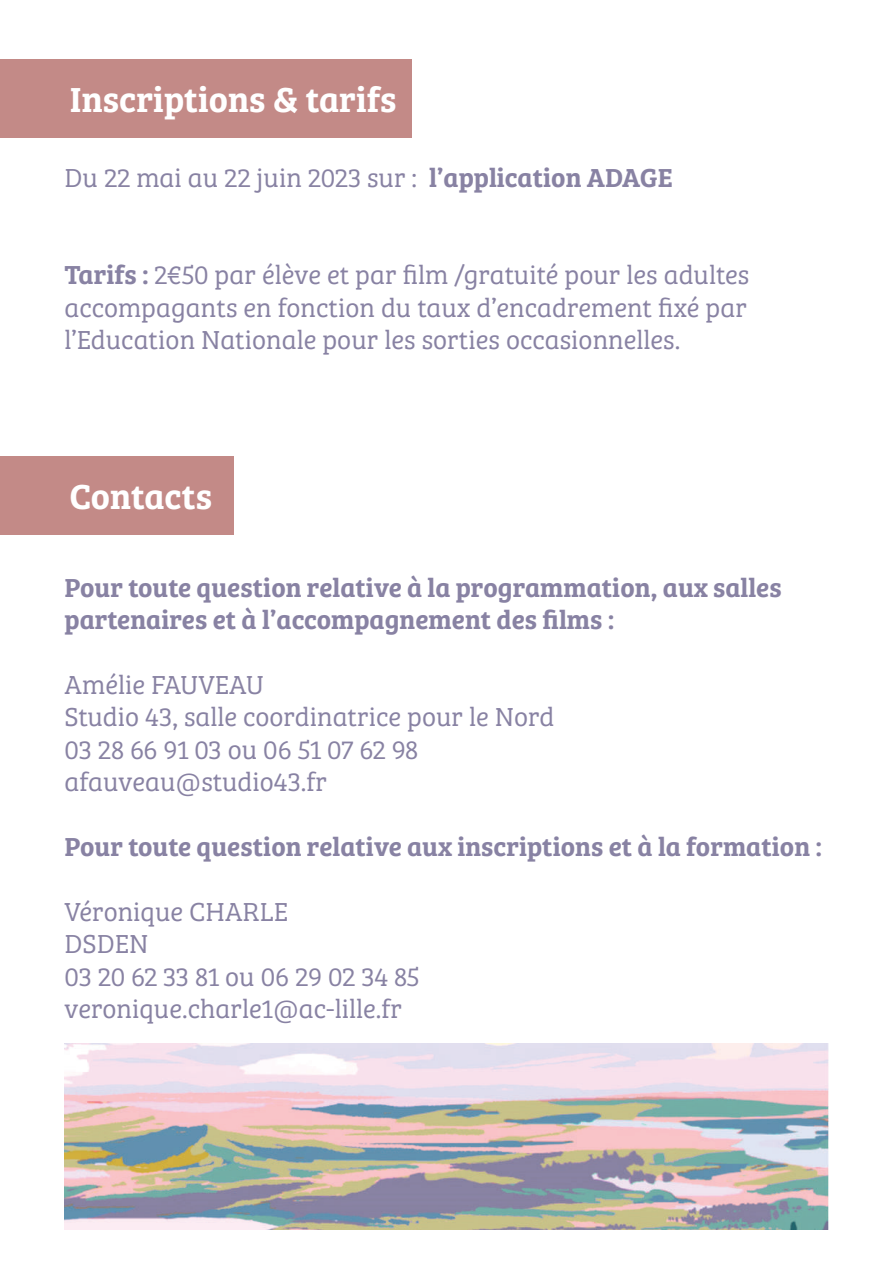
<style>
.page{position:relative;width:893px;height:1263px;background:#fff}
.page>*{position:absolute;margin:0;border:0;box-sizing:border-box;transform-origin:0 0}
.t1{font:36px "Bree Serif Sb";color:#fff}
.t2{font:27px/32.4px "Bree Serif Lt";color:#8882a3}
.t3{font:27px/32.4px "Bree Serif Sb";color:#8882a3}
.s1{font-family:"Bree Serif Sb"}
</style>
<div class="page">
<div style="left:0;top:60px;width:412px;height:78px;background:#c38a87"></div>
<div style="left:0;top:457px;width:233px;height:78px;background:#c38a87"></div>
<img style="left:64px;top:1044px;width:765px;height:185px">
<h1 class="t1" style="left:70px;top:73px;width:328px">Inscriptions &amp; tarifs</h1>
<p class="t2" style="left:65px;top:160px;width:610px">Du 22 mai au 22 juin 2023 sur : <span class="s1">l’application ADAGE</span></p>
<p class="t2" style="left:65px;top:258px;width:686px;text-align:justify"><span class="s1">Tarifs :</span> 2€50 par élève et par film /gratuité pour les adultes accompagants en fonction du taux d’encadrement fixé par l’Education Nationale pour les sorties occasionnelles.</p>
<h1 class="t1" style="left:69px;top:469px;width:144px">Contacts</h1>
<p class="t3" style="left:65px;top:569px;width:719px">Pour toute question relative à la programmation, aux salles partenaires et à l’accompagnement des films :</p>
<p class="t2" style="left:65px;top:667px;width:491px">Amélie FAUVEAU<br>Studio 43, salle coordinatrice pour le Nord<br>03 28 66 91 03 ou 06 51 07 62 98 afauveau@studio43.fr</p>
<p class="t3" style="left:65px;top:829px;width:759px">Pour toute question relative aux inscriptions et à la formation :</p>
<p class="t2" style="left:65px;top:894px;width:356px">Véronique CHARLE<br>DSDEN<br>03 20 62 33 81 ou 06 29 02 34 85 veronique.charle1@ac-lille.fr</p>
</div>
